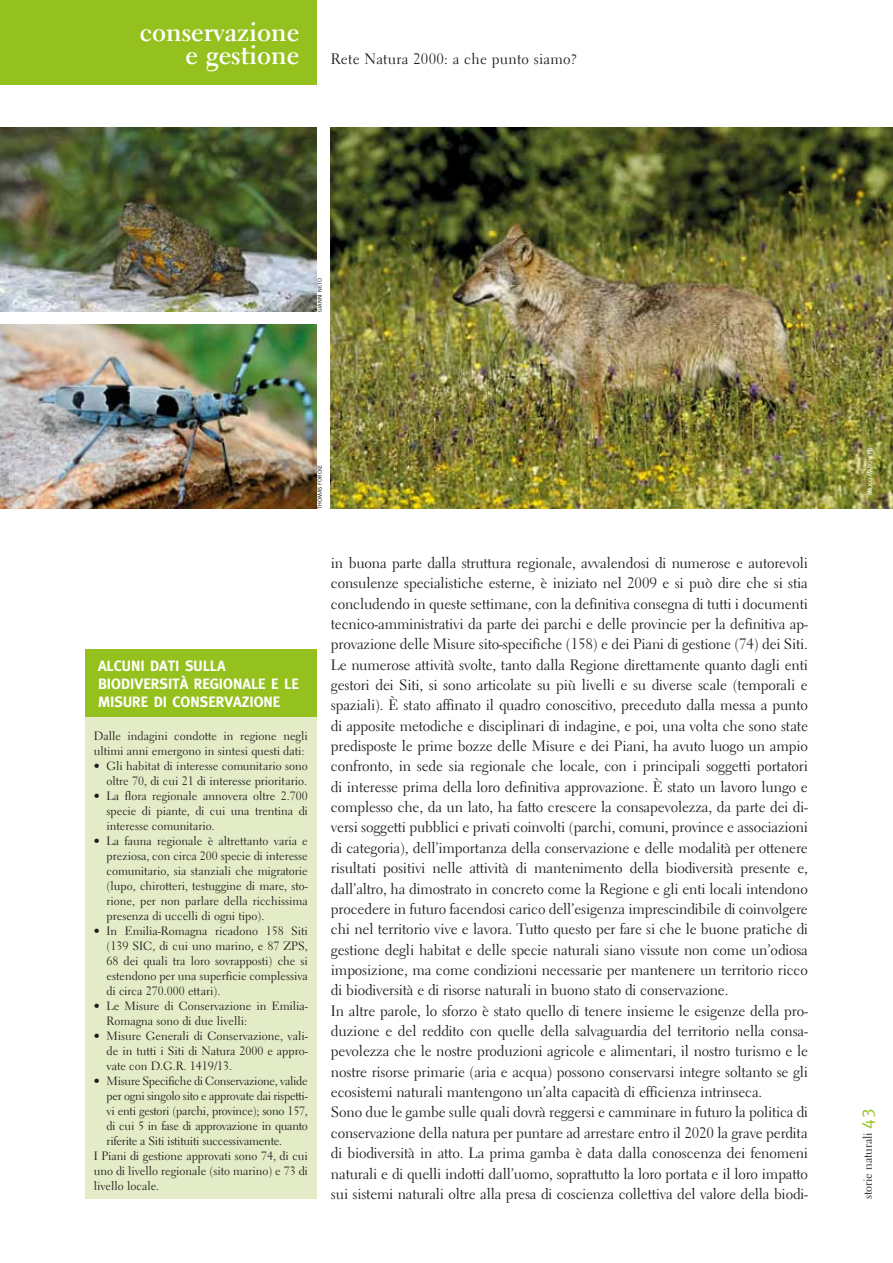
<style>
.page{position:relative;width:893px;height:1263px;background:#fff}
.page>*{position:absolute;margin:0;border:0;box-sizing:border-box;transform-origin:0 0}
.t1{font:700 27px "Electra LH";color:#fff}
.t2{font:15px/20.4px "Electra LH";letter-spacing:-.01em;color:#1d1d1b}
.t3{font:700 15px/18px "Meta";color:#fff}
.t4{font:15px "Electra LH";letter-spacing:.02em;color:#1d1d1b}
.t5{font:12px/15px "Electra LH";color:#1d1d1b;text-align:justify}
.t6{font:12px "Electra LH";letter-spacing:-.02em;color:#1d1d1b}
.t7{font:6px "Meta";color:#1d1d1b}
.t8{font:6px "Meta";color:#fff}
.s1{font-weight:700;font-size:27px;color:#fff}
.s2{font-family:"Meta";font-size:18px;color:#95c11f}
</style>
<div class="page">
<div style="left:0;top:0;width:316px;height:85px;background:#95c11f"></div>
<div style="left:85px;top:717px;width:231px;height:482px;background:#e3ecc6"></div>
<div style="left:85px;top:649px;width:231px;height:68px;background:#95c11f"></div>
<img style="left:331px;top:128px;width:562px;height:381px">
<img style="left:0;top:325px;width:316px;height:184px">
<img style="left:0;top:128px;width:316px;height:184px">
<h1 class="t1" style="left:140px;top:15px;width:161px">conservazione</h1>
<p class="t4" style="left:186px;top:49px;width:393px"><span class="s1">e gestione</span> Rete Natura 2000: a che punto siamo?</p>
<p class="t7" style="left:316px;top:312px;width:35px;rotate:-90deg">gianni neto</p>
<p class="t7" style="left:316px;top:509px;width:46px;rotate:-90deg">thomas forcke</p>
<p class="t3" style="left:98px;top:656px;width:202px">ALCUNI DATI SULLA<br>BIODIVERSITÀ REGIONALE E LE<br>MISURE DI CONSERVAZIONE</p>
<p class="t5" style="left:94px;top:729px;width:216px">Dalle indagini condotte in regione negli ultimi anni emergono in sintesi questi dati:</p>
<p class="t5" style="left:94px;top:759px;width:215px;text-align:right">• Gli habitat di interesse comunitario sono oltre 70, di cui 21 di interesse prioritario.</p>
<p class="t5" style="left:107px;top:789px;width:203px;text-indent:-13px">• La flora regionale annovera oltre 2.700 specie di piante, di cui una trentina di interesse comunitario.</p>
<p class="t5" style="left:107px;top:834px;width:203px;text-indent:-13px">• La fauna regionale è altrettanto varia e preziosa, con circa 200 specie di interesse comunitario, sia stanziali che migratorie (lupo, chirotteri, testuggine di mare, sto&shy;rione, per non parlare della ricchissima presenza di uccelli di ogni tipo).</p>
<p class="t5" style="left:107px;top:924px;width:203px;text-indent:-13px">• In Emilia-Romagna ricadono 158 Siti (139 SIC, di cui uno marino, e 87 ZPS, 68 dei quali tra loro sovrapposti) che si estendono per una superficie complessiva di circa 270.000 ettari).</p>
<p class="t5" style="left:107px;top:999px;width:203px;text-indent:-13px">• Le Misure di Conservazione in Emilia-<br>Romagna sono di due livelli:</p>
<p class="t5" style="left:107px;top:1029px;width:203px;text-indent:-13px">• Misure Generali di Conservazione, vali&shy;de in tutti i Siti di Natura 2000 e appro&shy;vate con D.G.R. 1419/13.</p>
<p class="t6" style="left:94px;top:1074px;width:216px">• Misure Specifiche di Conservazione, valide</p>
<p class="t6" style="left:107px;top:1089px;width:203px">per ogni singolo sito e approvate dai rispetti-</p>
<p class="t6" style="left:107px;top:1104px;width:203px">vi enti gestori (parchi, province); sono 157,</p>
<p class="t6" style="left:107px;top:1119px;width:203px">di cui 5 in fase di approvazione in quanto</p>
<p class="t6" style="left:107px;top:1134px;width:177px">riferite a Siti istituiti successivamente.</p>
<p class="t5" style="left:94px;top:1149px;width:216px">I Piani di gestione approvati sono 74, di cui</p>
<p class="t5" style="left:94px;top:1164px;width:215px">uno di livello regionale (sito marino) e 73 di</p>
<p class="t5" style="left:94px;top:1179px;width:67px">livello locale.</p>
<p class="t2" style="left:331px;top:552px;width:478px">in buona parte dalla struttura regionale, avvalendosi di numerose e autorevoli consulenze specialistiche esterne, è iniziato nel 2009 e si può dire che si stia concludendo in queste settimane, con la definitiva consegna di tutti i documenti tecnico-amministrativi da parte dei parchi e delle provincie per la definitiva ap&shy;provazione delle Misure sito-specifiche (158) e dei Piani di gestione (74) dei Siti.<br>Le numerose attività svolte, tanto dalla Regione direttamente quanto dagli enti gestori dei Siti, si sono articolate su più livelli e su diverse scale (temporali e spaziali). È stato affinato il quadro conoscitivo, preceduto dalla messa a punto di apposite metodiche e disciplinari di indagine, e poi, una volta che sono state predisposte le prime bozze delle Misure e dei Piani, ha avuto luogo un ampio confronto, in sede sia regionale che locale, con i principali soggetti portatori di interesse prima della loro definitiva approvazione. È stato un lavoro lungo e complesso che, da un lato, ha fatto crescere la consapevolezza, da parte dei di&shy;versi soggetti pubblici e privati coinvolti (parchi, comuni, province e associazioni di categoria), dell’importanza della conservazione e delle modalità per ottenere risultati positivi nelle attività di mantenimento della biodiversità presente e, dall’altro, ha dimostrato in concreto come la Regione e gli enti locali intendono procedere in futuro facendosi carico dell’esigenza imprescindibile di coinvolgere chi nel territorio vive e lavora. Tutto questo per fare si che le buone pratiche di gestione degli habitat e delle specie naturali siano vissute non come un’odiosa imposizione, ma come condizioni necessarie per mantenere un territorio ricco di biodiversità e di risorse naturali in buono stato di conservazione.<br>In altre parole, lo sforzo è stato quello di tenere insieme le esigenze della pro&shy;duzione e del reddito con quelle della salvaguardia del territorio nella consa&shy;pevolezza che le nostre produzioni agricole e alimentari, il nostro turismo e le nostre risorse primarie (aria e acqua) possono conservarsi integre soltanto se gli ecosistemi naturali mantengono un’alta capacità di efficienza intrinseca.<br>Sono due le gambe sulle quali dovrà reggersi e camminare in futuro la politica di conservazione della natura per puntare ad arrestare entro il 2020 la grave perdita di biodiversità in atto. La prima gamba è data dalla conoscenza dei fenomeni naturali e di quelli indotti dall’uomo, soprattutto la loro portata e il loro impatto sui sistemi naturali oltre alla presa di coscienza collettiva del valore della biodi-</p>
<p class="t8" style="left:867px;top:495px;width:49px;rotate:-90deg">milko marchetti</p>
<p class="t5" style="left:860px;top:1199px;width:92px;rotate:-90deg">storie naturali <span class="s2">43</span></p>
</div>
